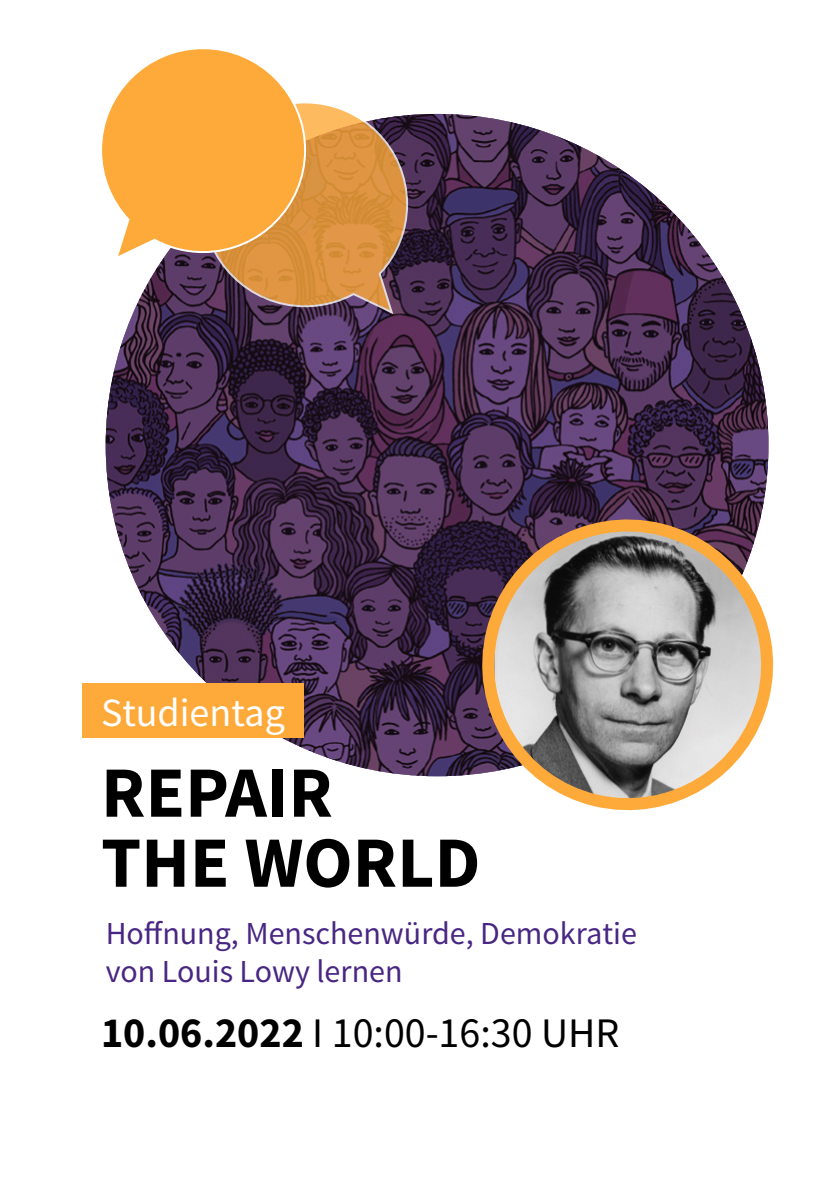
<style>
.page{position:relative;width:840px;height:1191px;background:#fff}
.page>*{position:absolute;margin:0;border:0;box-sizing:border-box;transform-origin:0 0}
.t1{font:700 72.2px/70px "Source Sans Pro";color:#000}
.t2{font:42px "Source Sans Variable";color:#000}
.t3{font:40px "Source Sans Pro";color:#fff}
.t4{font:32px/38.4px "Source Sans Pro";color:#482683}
</style>
<div class="page">
<svg style="left:106px;top:114px;width:662px;height:662px;background:#432a4d"></svg>
<svg style="left:459px;top:497px;width:315px;height:314px;background:#9c8e89"></svg>
<svg style="left:201px;top:103px;width:208px;height:213px;background:#ba814e"></svg>
<svg style="left:102px;top:49px;width:205px;height:213px"></svg>
<div style="left:82px;top:683px;width:221px;height:55px;background:#feaa3a"></div>
<p class="t3" style="left:101px;top:687px;width:185px">Studientag</p>
<h1 class="t1" style="left:101px;top:760px;width:381px">REPAIR<br>THE WORLD</h1>
<p class="t4" style="left:106px;top:914px;width:532px">Hoffnung, Menschenwürde, Demokratie von Louis Lowy lernen</p>
<h2 class="t2" style="left:101px;top:1007px;width:519px">10.06.2022 I 10:00-16:30 UHR</h2>
</div>
